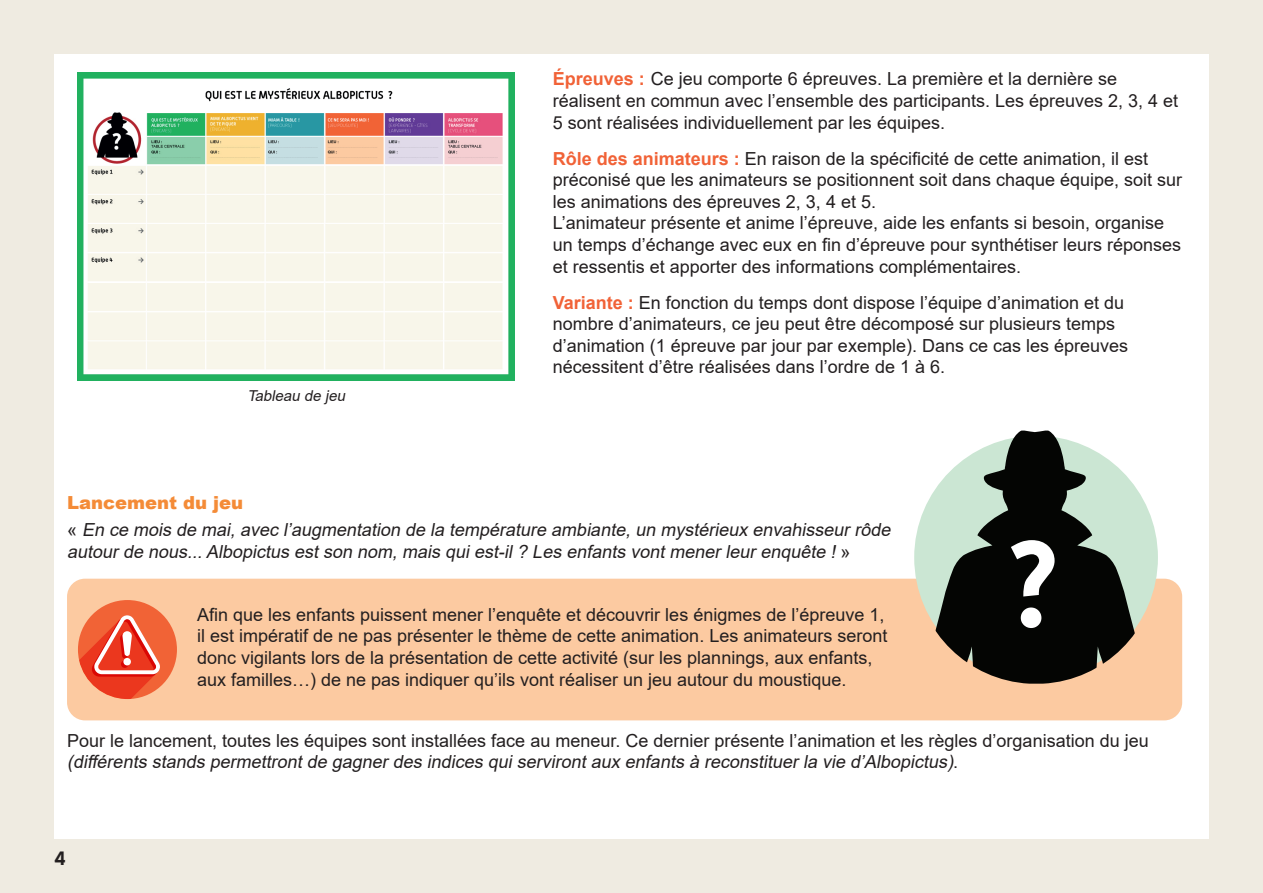
<style>
.page{position:relative;width:1263px;height:893px;background:#efebe1}
.page>*{position:absolute;margin:0;border:0;box-sizing:border-box;transform-origin:0 0}
.t1{font:18px/21.6px "Arial";color:#231f20}
.t2{font:italic 18px/27px "Arial";color:#231f20}
.t3{font:700 18px "Clan OT";color:#231f20}
.t4{font:italic 15px "Arial";color:#231f20}
.s1{font-weight:700;color:#f16237}
.s2{font-weight:900;font-style:normal;color:#f48b37}
.s3{font-style:normal}
.s4{font-style:italic}
</style>
<div class="page">
<div style="left:54px;top:54px;width:1155px;height:785px;background:#fff"></div>
<img style="left:78px;top:72px;width:436px;height:308px">
<div style="left:67px;top:579px;width:1115px;height:141px;background:#fccaa1;border-radius:18px"></div>
<div style="left:914px;top:436px;width:244px;height:243px;background:#cbe6d3;border-radius:50%"></div>
<svg style="left:925px;top:430px;width:219px;height:254px"></svg>
<svg style="left:1011px;top:540px;width:43px;height:88px;background:#696a69"></svg>
<svg style="left:78px;top:600px;width:99px;height:99px"></svg>
<p class="t4" style="left:247px;top:385px;width:103px">Tableau de jeu</p>
<p class="t1" style="left:553px;top:68px;width:627px"><span class="s1">Épreuves :</span> Ce jeu comporte 6 épreuves. La première et la dernière se réalisent en commun avec l’ensemble des participants. Les épreuves 2, 3, 4 et<br>5 sont réalisées individuellement par les équipes.</p>
<p class="t1" style="left:553px;top:147px;width:631px"><span class="s1">Rôle des animateurs :</span> En raison de la spécificité de cette animation, il est préconisé que les animateurs se positionnent soit dans chaque équipe, soit sur les animations des épreuves 2, 3, 4 et 5.<br>L’animateur présente et anime l’épreuve, aide les enfants si besoin, organise un temps d’échange avec eux en fin d’épreuve pour synthétiser leurs réponses et ressentis et apporter des informations complémentaires.</p>
<p class="t1" style="left:553px;top:291px;width:577px"><span class="s1">Variante :</span> En fonction du temps dont dispose l’équipe d’animation et du nombre d’animateurs, ce jeu peut être décomposé sur plusieurs temps d’animation (1 épreuve par jour par exemple). Dans ce cas les épreuves nécessitent d’être réalisées dans l’ordre de 1 à 6.</p>
<p class="t2" style="left:67px;top:489px;width:829px"><span class="s2">Lancement du jeu<br></span><span class="s3">«</span> En ce mois de mai,avec l’augmentation de la température ambiante,un mystérieux envahisseurrôde</p>
<p class="t2" style="left:67px;top:538px;width:785px">autourde nous...Albopictus estson nom,mais quiest-il? Les enfants vontmenerleurenquête !<span class="s3">»</span></p>
<p class="t1" style="left:197px;top:603px;width:692px">Afin que les enfants puissent mener l’enquête et découvrir les énigmes de l’épreuve 1, il est impératif de ne pas présenter le thème de cette animation. Les animateurs seront donc vigilants lors de la présentation de cette activité (sur les plannings, aux enfants, aux familles…) de ne pas indiquer qu’ils vont réaliser un jeu autour du moustique.</p>
<p class="t1" style="left:67px;top:729px;width:1083px">Pour le lancement, toutes les équipes sont installées face au meneur. Ce dernier présente l’animation et les règles d’organisation du jeu <span class="s4">(différents stands permettrontde gagnerdes indices quiservirontaux enfants à reconstituerla vie d’Albopictus)</span>.</p>
<p class="t3" style="left:54px;top:847px;width:13px">4</p>
</div>
